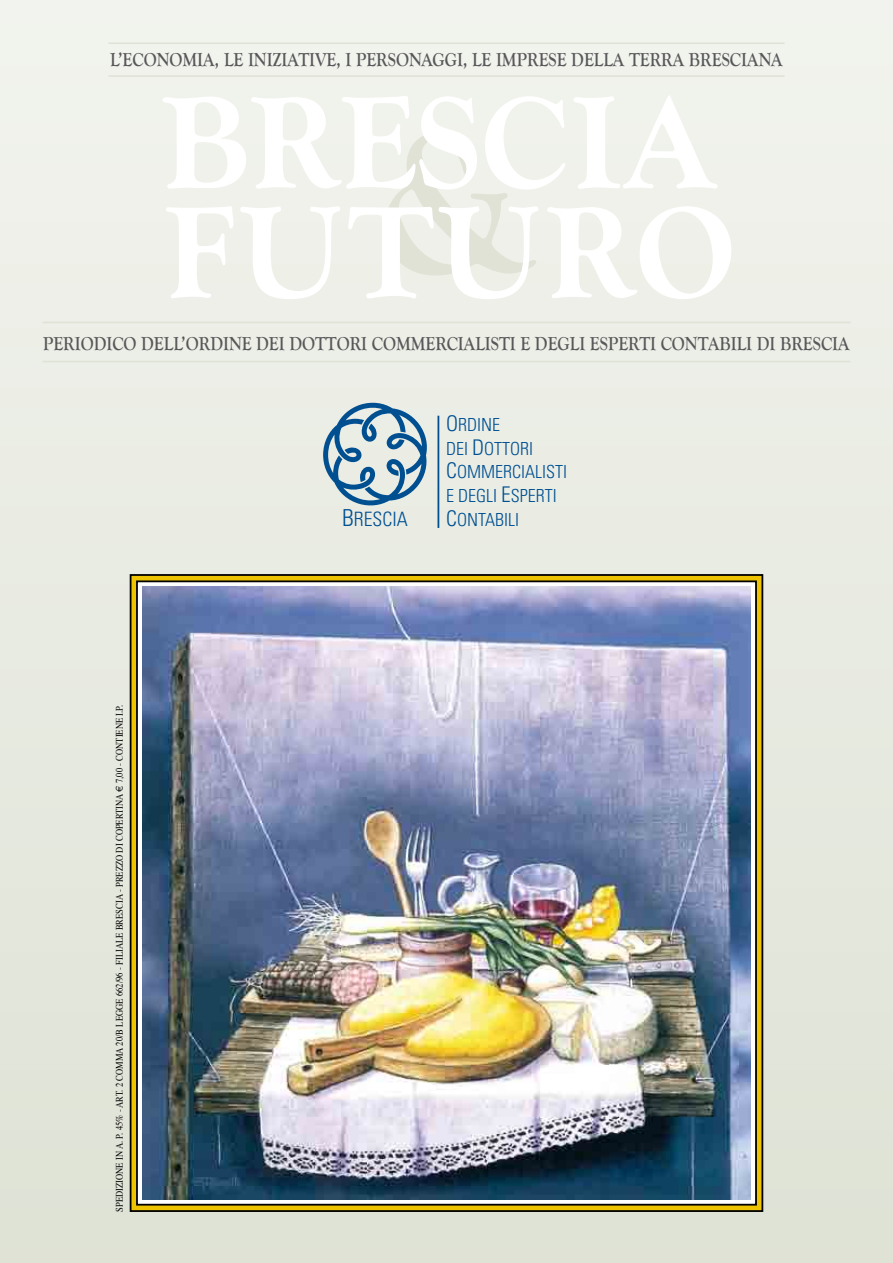
<style>
.page{position:relative;width:893px;height:1263px;background:#fff}
.page>*{position:absolute;margin:0;border:0;box-sizing:border-box;transform-origin:0 0}
.t1{font:300 condensed 19.8px "Univers";color:#005091}
.t2{font:700 19.5px "Goudy Old Style T";color:#58585a;scale:.86 1}
.t3{font:300 condensed 18px/23.7px "Univers";color:#005091}
.t4{font:10.05px "Times";color:#000;scale:.85 1}
.s1{font-size:21.6px}
.s2{font-family:"Euro Sans"}
.s3{font-size:23.4px}
</style>
<div class="page">
<div style="left:0;top:0;width:893px;height:1263px;background:linear-gradient(to right,#e9ebe3,#e9ebe3)"></div>
<svg style="left:162px;top:95px;width:569px;height:204px"></svg>
<hr style="left:43px;top:322px;width:807px;height:1px;background:#dfe2d5">
<hr style="left:108px;top:43px;width:676px;height:1px;background:#dfe2d5">
<hr style="left:108px;top:75px;width:676px;height:2px;background:#dfe2d5">
<hr style="left:43px;top:361px;width:807px;height:1px;background:#dfe2d5">
<hr style="left:437px;top:416px;width:2px;height:112px;background:#005091">
<svg style="left:323px;top:401px;width:105px;height:106px;background:#9fbac9"></svg>
<svg style="left:131px;top:575px;width:631px;height:636px;background:#a89024"></svg>
<svg style="left:139px;top:583px;width:615px;height:619px"></svg>
<img style="left:143px;top:587px;width:607px;height:612px">
<p class="t2" style="left:110px;top:49px;width:784px">L’ECONOMIA, LE INIZIATIVE, I PERSONAGGI, LE IMPRESE DELLA TERRA BRESCIANA</p>
<p class="t2" style="left:43px;top:332px;width:939px">PERIODICO DELL’ORDINE DEI DOTTORI COMMERCIALISTI E DEGLI ESPERTI CONTABILI DI BRESCIA</p>
<p class="t3" style="left:446px;top:413px;width:122px"><span class="s1">O</span>RDINE<br>DEI <span class="s1">D</span>OTTORI<br><span class="s1">C</span>OMMERCIALISTI<br>E DEGLI <span class="s1">E</span>SPERTI</p>
<p class="t4" style="left:113px;top:1212px;width:598px;rotate:-90deg">Spedizione in A. P. 45% - ART. 2 COMMA 20/B LEGGE 662/96 - filiale Brescia - PREZZO DI COPERTINA <span class="s2">€</span> 7,00 - CONTIENE I.P.</p>
<p class="t1" style="left:342px;top:507px;width:67px"><span class="s3">B</span>RESCIA</p>
<p class="t3" style="left:446px;top:508px;width:74px"><span class="s1">C</span>ONTABILI</p>
</div>
